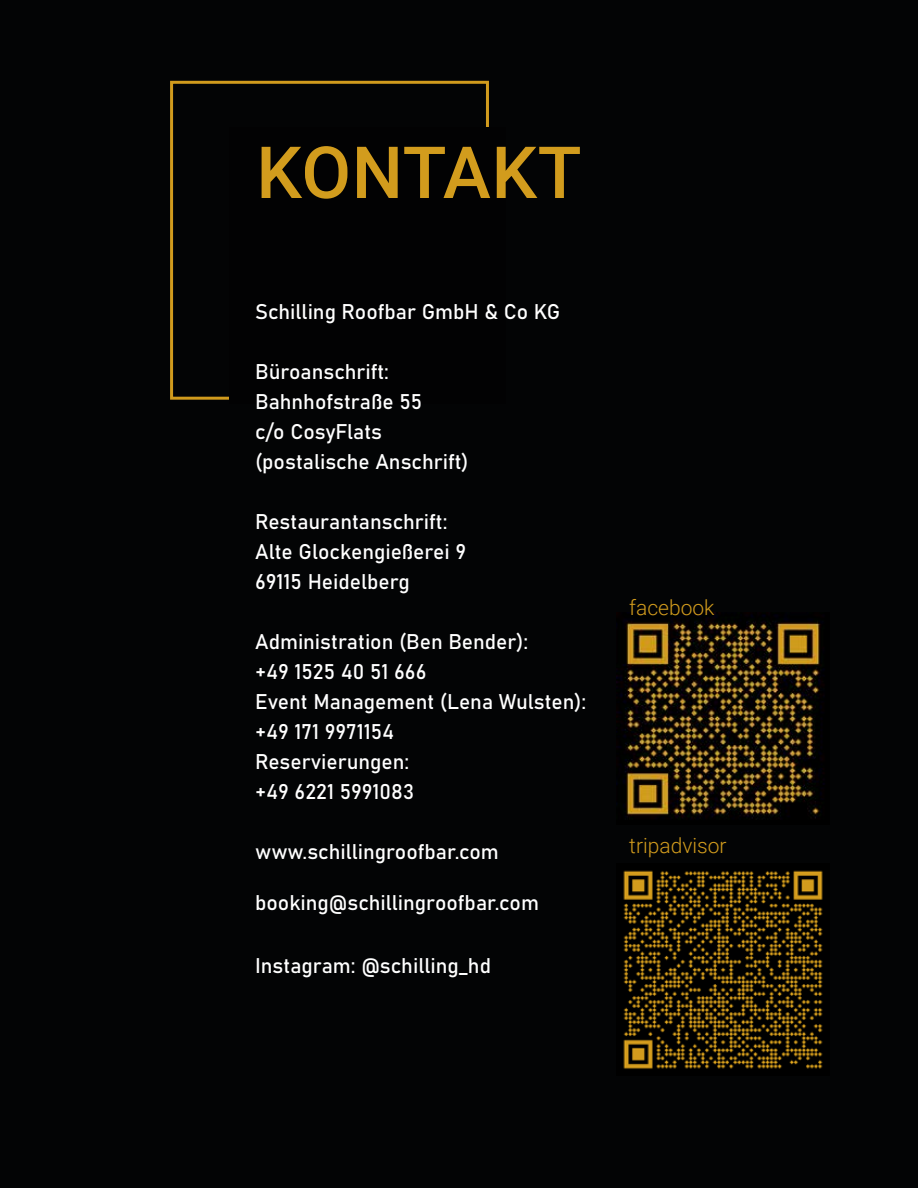
<style>
.page{position:relative;width:918px;height:1188px;background:#030405}
.page>*{position:absolute;margin:0;border:0;box-sizing:border-box;transform-origin:0 0}
.t1{font:500 72px "Roboto";letter-spacing:.005em;color:#d29c1d}
.t2{font:21px/30px "Bahnschrift";color:#fff}
.t3{font:300 21px "Roboto";color:#d19b1d}
</style>
<div class="page">
<div style="left:170px;top:81px;width:319px;height:319px;border:3px solid #d19b1d"></div>
<div style="left:230px;top:128px;width:276px;height:276px;background:#020203"></div>
<img style="left:617px;top:612px;width:204px;height:206px">
<img style="left:623px;top:870px;width:200px;height:199px">
<h1 class="t1" style="left:256px;top:122px;width:327px">KONTAKT</h1>
<p class="t2" style="left:255px;top:296px;width:307px">Schilling Roofbar GmbH &amp; Co KG</p>
<p class="t2" style="left:255px;top:356px;width:215px">Büroanschrift:<br>Bahnhofstraße 55<br>c/o CosyFlats (postalische Anschrift)</p>
<p class="t2" style="left:255px;top:506px;width:213px">Restaurantanschrift:<br>Alte Glockengießerei 9<br>69115 Heidelberg</p>
<p class="t2" style="left:255px;top:626px;width:333px">Administration (Ben Bender):<br>+49 1525 40 51 666<br>Event Management (Lena Wulsten): +49 171 9971154<br>Reservierungen:<br>+49 6221 5991083</p>
<p class="t2" style="left:255px;top:836px;width:245px">www.schillingroofbar.com</p>
<p class="t2" style="left:255px;top:887px;width:285px">booking@schillingroofbar.com</p>
<p class="t2" style="left:255px;top:950px;width:237px">Instagram: @schilling_hd</p>
<p class="t3" style="left:629px;top:593px;width:87px">facebook</p>
<p class="t3" style="left:629px;top:831px;width:99px">tripadvisor</p>
</div>
